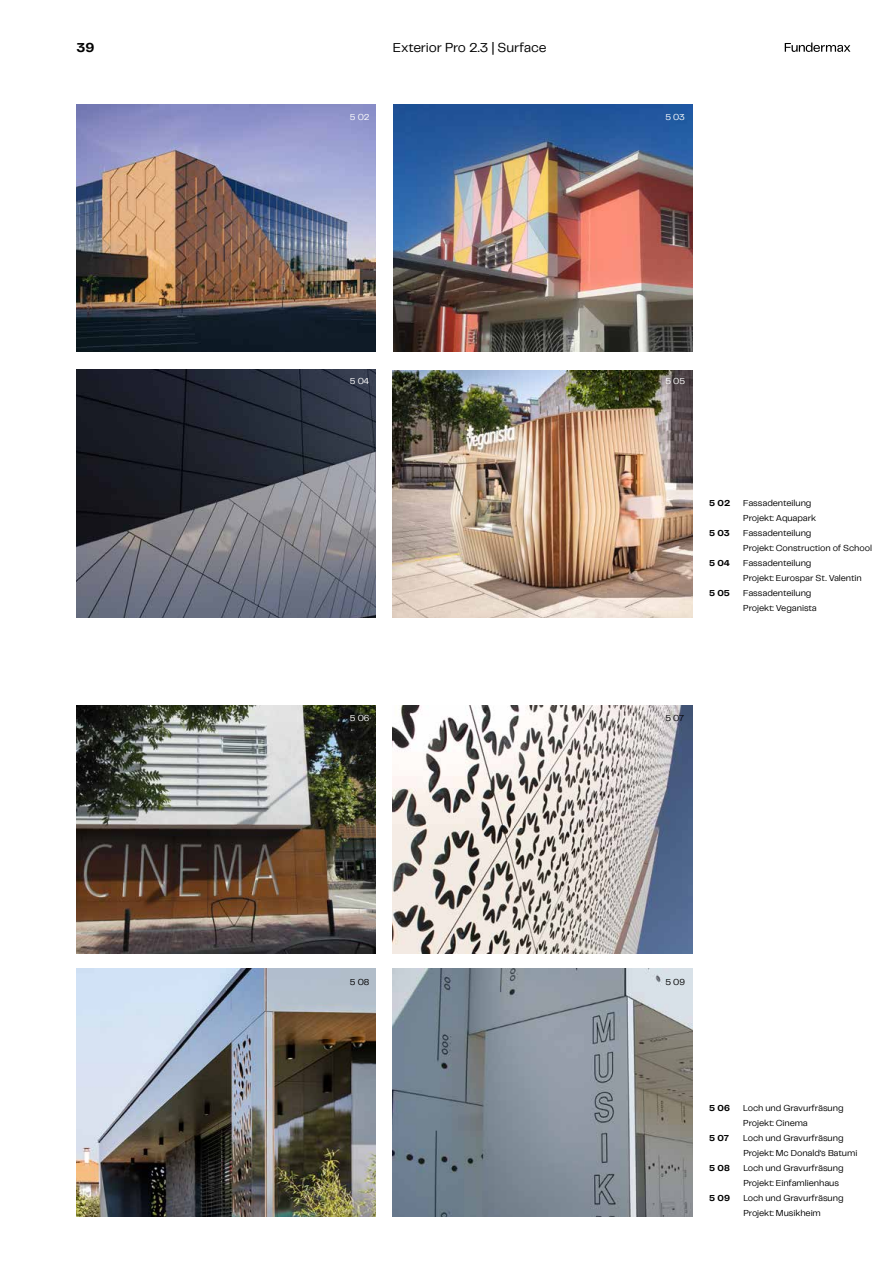
<style>
.page{position:relative;width:893px;height:1263px;background:#fff}
.page>*{position:absolute;margin:0;border:0;box-sizing:border-box;transform-origin:0 0}
.t1{font:13.5px "Telegraf";letter-spacing:-.015em;color:#000}
.t2{font:700 13.5px "Telegraf";color:#000}
.t3{font:9px/15px "Telegraf";letter-spacing:-.01em;color:#000}
.t4{font:700 9px "Telegraf";letter-spacing:-.005em;color:#000}
.t5{font:9px "Telegraf";letter-spacing:-.005em;color:#fff}
</style>
<div class="page">
<svg style="left:785px;top:43px;width:65px;height:9px"></svg>
<img style="left:77px;top:105px;width:299px;height:247px">
<img style="left:393px;top:105px;width:299px;height:247px">
<img style="left:77px;top:370px;width:299px;height:247px">
<img style="left:77px;top:706px;width:299px;height:247px">
<img style="left:393px;top:370px;width:299px;height:247px">
<img style="left:393px;top:706px;width:299px;height:247px">
<img style="left:77px;top:969px;width:299px;height:247px">
<img style="left:393px;top:969px;width:299px;height:247px">
<h1 class="t2" style="left:77px;top:38px;width:19px">39</h1>
<h1 class="t1" style="left:393px;top:38px;width:155px">Exterior Pro 2.3 | Surface</h1>
<p class="t5" style="left:350px;top:111px;width:21px">5 02</p>
<p class="t5" style="left:665px;top:111px;width:21px">5 03</p>
<p class="t5" style="left:350px;top:375px;width:21px">5 04</p>
<p class="t5" style="left:665px;top:375px;width:21px">5 05</p>
<p class="t4" style="left:709px;top:497px;width:22px">5 02</p>
<p class="t3" style="left:743px;top:495px;width:75px">Fassadenteilung<br>Projekt: Aquapark</p>
<p class="t4" style="left:709px;top:527px;width:22px">5 03</p>
<p class="t3" style="left:743px;top:525px;width:130px">Fassadenteilung<br>Projekt: Construction of School</p>
<p class="t4" style="left:709px;top:557px;width:22px">5 04</p>
<p class="t3" style="left:743px;top:555px;width:120px">Fassadenteilung<br>Projekt: Eurospar St. Valentin</p>
<p class="t4" style="left:709px;top:587px;width:22px">5 05</p>
<p class="t3" style="left:743px;top:585px;width:75px">Fassadenteilung<br>Projekt: Veganista</p>
<p class="t5" style="left:350px;top:712px;width:21px">5 06</p>
<p class="t3" style="left:665px;top:710px;width:20px">5 07</p>
<p class="t3" style="left:350px;top:974px;width:21px">5 08</p>
<p class="t3" style="left:665px;top:974px;width:21px">5 09</p>
<p class="t4" style="left:709px;top:1102px;width:22px">5 06</p>
<p class="t3" style="left:743px;top:1100px;width:102px">Loch und Gravurfräsung<br>Projekt: Cinema</p>
<p class="t4" style="left:709px;top:1132px;width:21px">5 07</p>
<p class="t3" style="left:743px;top:1130px;width:116px">Loch und Gravurfräsung<br>Projekt: Mc Donald‘s Batumi</p>
<p class="t4" style="left:709px;top:1162px;width:22px">5 08</p>
<p class="t3" style="left:743px;top:1160px;width:102px">Loch und Gravurfräsung<br>Projekt: Einfamlienhaus</p>
<p class="t4" style="left:709px;top:1192px;width:22px">5 09</p>
<p class="t3" style="left:743px;top:1190px;width:102px">Loch und Gravurfräsung<br>Projekt: Musikheim</p>
</div>
